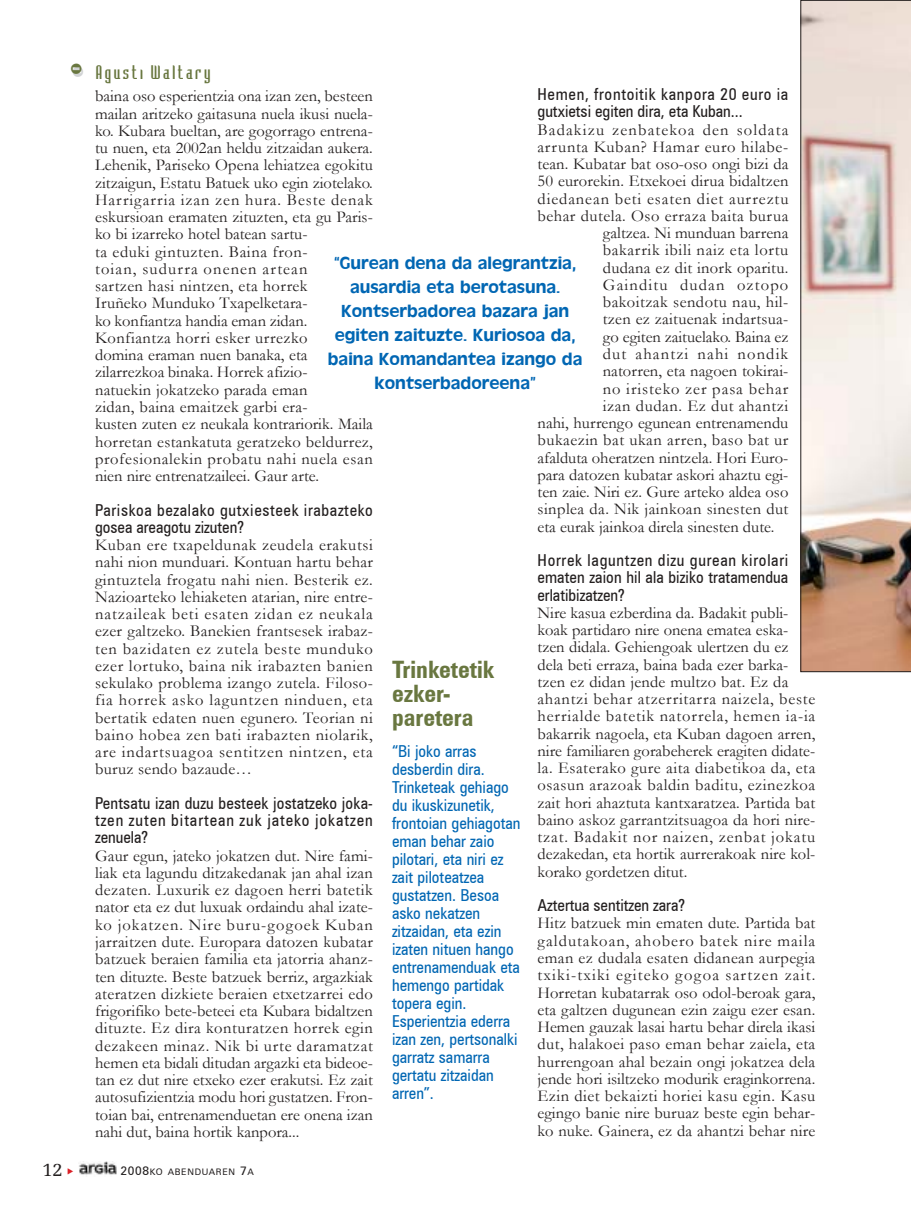
<style>
.page{position:relative;width:911px;height:1229px;background:#fff}
.page>*{position:absolute;margin:0;border:0;box-sizing:border-box;transform-origin:0 0}
.t1{font:700 24px/24px "Zurich Cn BT";color:#697740}
.t2{font:19.5px "Memoir";color:#231f1f}
.t3{font:18px/24px "Antique Olive";color:#0066b3;text-align:center}
.t4{font:18px "Bodiac";letter-spacing:.145em;color:#697740}
.t5{font:16.5px/17.2px "Garamond";letter-spacing:.005em;color:#231f1f;text-align:justify}
.t6{font:16.5px/18px "Zurich Cn BT";color:#0066b3}
.t7{font:16.5px/17.2px "Zurich Cn BT";letter-spacing:.005em;color:#231f1f;text-align:justify}
.t8{font:16.5px/17.2px "Zurich Cn BT";letter-spacing:.04em;color:#231f1f}
.t9{font:16.5px "Garamond";letter-spacing:.03em;color:#231f1f}
.t10{font:16.5px "Garamond";letter-spacing:.07em;color:#231f1f}
.t11{font:16.5px "Garamond";letter-spacing:.04em;color:#231f1f}
.t12{font:16.5px "Garamond";letter-spacing:.055em;color:#231f1f}
.t13{font:16.5px "Garamond";letter-spacing:.035em;color:#231f1f}
.t14{font:9px "Zurich BT";letter-spacing:.075em;color:#231f1f}
.s1{font-size:30px;color:#d1d3d5}
.s2{font-size:12px}
</style>
<div class="page">
<svg style="left:800px;top:0;width:110px;height:672px;background:#d9c8be"></svg>
<img style="left:79px;top:1161px;width:37px;height:14px">
<p class="t4" style="left:71px;top:65px;width:141px"><span class="s1">-</span> Agusti Waltary</p>
<p class="t8" style="left:537px;top:85px;width:252px">Hemen, frontoitik kanpora 20 euro ia gutxietsi egiten dira, eta Kuban...</p>
<p class="t10" style="left:537px;top:120px;width:252px">Badakizu zenbatekoa den soldata</p>
<p class="t11" style="left:537px;top:138px;width:252px">arrunta Kuban? Hamar euro hilabe-</p>
<p class="t5" style="left:537px;top:156px;width:252px">tean. Kubatar bat oso-oso ongi bizi da</p>
<p class="t5" style="left:537px;top:173px;width:252px">50 eurorekin. Etxekoei dirua bidaltzen</p>
<p class="t12" style="left:537px;top:189px;width:252px">diedanean beti esaten diet aurreztu</p>
<p class="t9" style="left:537px;top:207px;width:252px">behar dutela. Oso erraza baita burua</p>
<p class="t5" style="left:603px;top:225px;width:187px">galtzea. Ni munduan barrena</p>
<p class="t11" style="left:603px;top:241px;width:187px">bakarrik ibili naiz eta lortu</p>
<p class="t5" style="left:603px;top:259px;width:187px">dudana ez dit inork oparitu.</p>
<p class="t10" style="left:603px;top:276px;width:187px">Gainditu dudan oztopo</p>
<p class="t9" style="left:603px;top:293px;width:187px">bakoitzak sendotu nau, hil-</p>
<p class="t5" style="left:603px;top:311px;width:187px">tzen ez zaituenak indartsua-</p>
<p class="t5" style="left:603px;top:328px;width:187px">go egiten zaituelako. Baina ez</p>
<p class="t10" style="left:603px;top:345px;width:187px">dut ahantzi nahi nondik</p>
<p class="t5" style="left:603px;top:363px;width:187px">natorren, eta nagoen tokirai-</p>
<p class="t12" style="left:603px;top:379px;width:187px">no iristeko zer pasa behar</p>
<p class="t13" style="left:603px;top:396px;width:187px">izan dudan. Ez dut ahantzi</p>
<p class="t5" style="left:537px;top:414px;width:252px">nahi, hurrengo egunean entrenamendu</p>
<p class="t9" style="left:537px;top:431px;width:252px">bukaezin bat ukan arren, baso bat ur</p>
<p class="t5" style="left:537px;top:449px;width:252px">afalduta oheratzen nintzela. Hori Euro-</p>
<p class="t5" style="left:537px;top:466px;width:252px">para datozen kubatar askori ahaztu egi-</p>
<p class="t5" style="left:537px;top:483px;width:252px">ten zaie. Niri ez. Gure arteko aldea oso</p>
<p class="t9" style="left:537px;top:500px;width:252px">sinplea da. Nik jainkoan sinesten dut</p>
<p class="t5" style="left:537px;top:518px;width:238px">eta eurak jainkoa direla sinesten dute.</p>
<p class="t7" style="left:537px;top:551px;width:252px">Horrek laguntzen dizu gurean kirolari ematen zaion hil ala biziko tratamendua erlatibizatzen?</p>
<p class="t5" style="left:537px;top:604px;width:279px;text-align:left">Nire kasua ezberdina da. Badakit publi&shy;koak partidaro nire onena ematea eska&shy;tzen didala. Gehiengoak ulertzen du ez dela beti erraza, baina bada ezer barka&shy;tzen ez didan jende multzo bat. Ez da ahantzi behar atzerritarra naizela, beste herrialde batetik natorrela, hemen ia-ia bakarrik nagoela, eta Kuban dagoen arren, nire familiaren gorabeherek eragiten didate&shy;la. Esaterako gure aita diabetikoa da, eta osasun arazoak baldin baditu, ezinezkoa zait hori ahaztuta kantxaratzea. Partida bat baino askoz garrantzitsuagoa da hori nire&shy;tzat. Badakit nor naizen, zenbat jokatu dezakedan, eta hortik aurrerakoak nire kol&shy;korako gordetzen ditut.</p>
<p class="t7" style="left:537px;top:896px;width:149px">Aztertua sentitzen zara?</p>
<p class="t5" style="left:537px;top:915px;width:279px">Hitz batzuek min ematen dute. Partida bat galdutakoan, ahobero batek nire maila eman ez dudala esaten didanean aurpegia txiki-txiki egiteko gogoa sartzen zait.<br>Horretan kubatarrak oso odol-beroak gara, eta galtzen dugunean ezin zaigu ezer esan.<br>Hemen gauzak lasai hartu behar direla ikasi dut, halakoei paso eman behar zaiela, eta hurrengoan ahal bezain ongi jokatzea dela jende hori isiltzeko modurik eraginkorrena.<br>Ezin diet bekaizti horiei kasu egin. Kasu egingo banie nire buruaz beste egin behar&shy;ko nuke. Gainera, ez da ahantzi behar nire</p>
<p class="t5" style="left:95px;top:88px;width:279px;text-align:left">baina oso esperientzia ona izan zen, besteen mailan aritzeko gaitasuna nuela ikusi nuela&shy;ko. Kubara bueltan, are gogorrago entrena&shy;tu nuen, eta 2002an heldu zitzaidan aukera.<br>Lehenik, Pariseko Opena lehiatzea egokitu zitzaigun, Estatu Batuek uko egin ziotelako.<br>Harrigarria izan zen hura. Beste denak eskursioan eramaten zituzten, eta gu Paris&shy;ko bi izarreko hotel batean sartu-<br>ta eduki gintuzten. Baina fron-<br>toian, sudurra onenen artean<br>sartzen hasi nintzen, eta horrek<br>IruÒeko Munduko Txapelketara-<br>ko konfiantza handia eman zidan.<br>Konfiantza horri esker urrezko<br>domina eraman nuen banaka, eta zilarrezkoa binaka. Horrek afizio-<br>natuekin jokatzeko parada eman<br>zidan, baina emaitzek garbi era-<br>kusten zuten ez neukala kontrariorik. Maila horretan estankatuta geratzeko beldurrez, profesionalekin probatu nahi nuela esan nien nire entrenatzaileei. Gaur arte.</p>
<p class="t8" style="left:95px;top:501px;width:279px">Pariskoa bezalako gutxiesteek irabazteko gosea areagotu zizuten?</p>
<p class="t5" style="left:95px;top:536px;width:279px">Kuban ere txapeldunak zeudela erakutsi nahi nion munduari. Kontuan hartu behar gintuztela frogatu nahi nien. Besterik ez.<br>Nazioarteko lehiaketen atarian, nire entre&shy;natzaileak beti esaten zidan ez neukala ezer galtzeko. Banekien frantsesek irabaz&shy;ten bazidaten ez zutela beste munduko ezer lortuko, baina nik irabazten banien sekulako problema izango zutela. Filoso&shy;fia horrek asko laguntzen ninduen, eta bertatik edaten nuen egunero. Teorian ni baino hobea zen bati irabazten niolarik, are indartsuagoa sentitzen nintzen, eta buruz sendo bazaudeÖ</p>
<p class="t7" style="left:95px;top:794px;width:279px">Pentsatu izan duzu besteek jostatzeko joka&shy;tzen zuten bitartean zuk jateko jokatzen zenuela?</p>
<p class="t5" style="left:95px;top:847px;width:279px">Gaur egun, jateko jokatzen dut. Nire fami&shy;liak eta lagundu ditzakedanak jan ahal izan dezaten. Luxurik ez dagoen herri batetik nator eta ez dut luxuak ordaindu ahal izate&shy;ko jokatzen. Nire buru-gogoek Kuban jarraitzen dute. Europara datozen kubatar batzuek beraien familia eta jatorria ahanz&shy;ten dituzte. Beste batzuek berriz, argazkiak ateratzen dizkiete beraien etxetzarrei edo frigorifiko bete-beteei eta Kubara bidaltzen dituzte. Ez dira konturatzen horrek egin dezakeen minaz. Nik bi urte daramatzat hemen eta bidali ditudan argazki eta bideoe&shy;tan ez dut nire etxeko ezer erakutsi. Ez zait autosufizientzia modu hori gustatzen. Fron&shy;toian bai, entrenamenduetan ere onena izan nahi dut, baina hortik kanpora...</p>
<p class="t3" style="left:328px;top:252px;width:256px">ìGurean dena da alegrantzia, ausardia eta berotasuna.<br>Kontserbadorea bazara jan egiten zaituzte. Kuriosoa da, baina Komandantea izango da kontserbadoreenaî</p>
<h1 class="t1" style="left:392px;top:657px;width:104px">Trinketetik ezker&shy;paretera</h1>
<p class="t6" style="left:392px;top:742px;width:130px">ìBi joko arras desberdin dira.<br>Trinketeak gehiago du ikuskizunetik, frontoian gehiagotan eman behar zaio pilotari, eta niri ez zait piloteatzea gustatzen. Besoa asko nekatzen zitzaidan, eta ezin izaten nituen hango entrenamenduak eta hemengo partidak topera egin.<br>Esperientzia ederra izan zen, pertsonalki garratz samarra gertatu zitzaidan arrenî.</p>
<p class="t2" style="left:42px;top:1158px;width:22px">12</p>
<p class="t14" style="left:121px;top:1166px;width:135px"><span class="s2">2008</span>KO ABENDUAREN <span class="s2">7</span>A</p>
</div>
